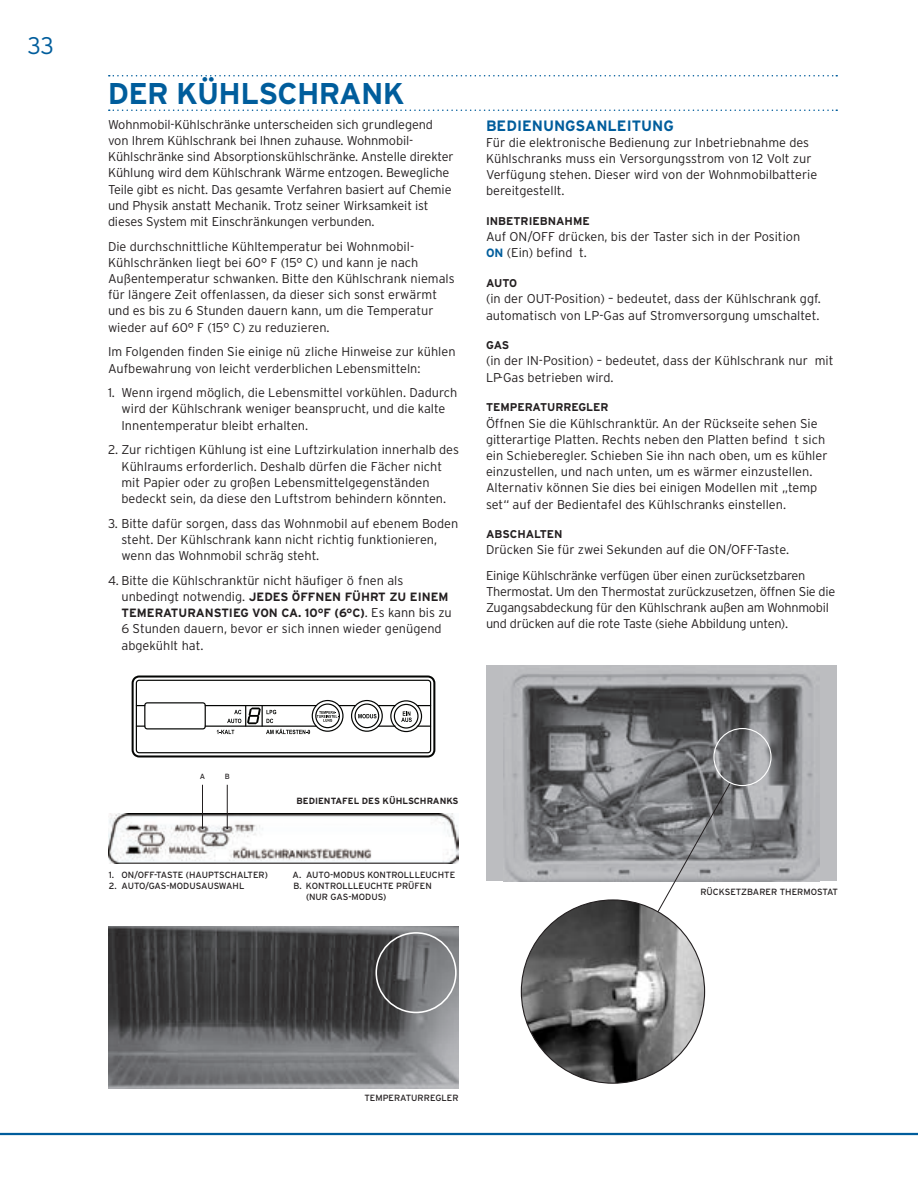
<style>
.page{position:relative;width:918px;height:1188px;background:#fff}
.page>*{position:absolute;margin:0;border:0;box-sizing:border-box;transform-origin:0 0}
._24PT_SECTION_HEAD_3{font:700 30px "Interstate";letter-spacing:-.02em;color:#005d9c}
.t1{font:300 24px "Interstate";color:#005d9c}
._10PT_SUBHEAD_301_BO{font:700 15px "Interstate";color:#005d9c}
._8_5PT_BODY{font:300 12.75px/16.2px "Interstate";color:#231f20}
._8_5PT_BODY-2{font:300 12.75px/16.2px "Interstate";letter-spacing:-.02em;color:#231f20}
._8_5PT_BODY-3{font:700 12px/16.2px "Interstate";color:#231f20}
._8_5PT_BODY_SUBHEAD{font:700 11.25px "Interstate";color:#231f20}
.t2{font:9px/10.8px "Interstate";color:#231f20}
.t3{font:700 9px "Interstate";color:#231f20}
.t4{font:7.5px "Interstate";color:#231f20}
.s1{font-weight:300;font-size:12.75px}
.s2{font-weight:700;font-size:12px;color:#005d9c}
</style>
<div class="page">
<hr style="left:0;top:1133px;width:918px;height:2px;background:#005d9c">
<div style="left:486px;top:665px;width:351px;height:216px;background:#bcbdc0"></div>
<img style="left:506px;top:674px;width:313px;height:207px">
<div style="left:713px;top:728px;width:59px;height:58px;border:1px solid #fff;border-radius:50%"></div>
<img style="left:521px;top:900px;width:184px;height:183px;border-radius:92px">
<svg style="left:657px;top:783px;width:73px;height:129px"></svg>
<img style="left:108px;top:926px;width:351px;height:162px">
<svg style="left:109px;top:75px;width:728px;height:1px"></svg>
<svg style="left:109px;top:110px;width:728px;height:1px"></svg>
<svg style="left:131px;top:675px;width:305px;height:83px"></svg>
<div style="left:394px;top:704px;width:25px;height:25px;border:1px solid #040503;border-radius:50%"></div>
<div style="left:390px;top:700px;width:32px;height:32px;border:1px solid #040503;border-radius:50%"></div>
<div style="left:351px;top:700px;width:32px;height:32px;border:1px solid #040503;border-radius:50%"></div>
<div style="left:355px;top:703px;width:24px;height:25px;border:1px solid #040503;border-radius:50%"></div>
<div style="left:315px;top:703px;width:25px;height:25px;border:1px solid #040503;border-radius:50%"></div>
<div style="left:312px;top:700px;width:32px;height:32px;border:1px solid #040503;border-radius:50%"></div>
<img style="left:108px;top:813px;width:351px;height:51px">
<hr style="left:202px;top:785px;width:1px;height:43px;background:#231f20">
<hr style="left:227px;top:785px;width:1px;height:43px;background:#231f20">
<div style="left:375px;top:932px;width:82px;height:81px;border:2px solid #fff;border-radius:50%"></div>
<h2 class="t1" style="left:27px;top:32px;width:28px">33</h2>
<p class="_24PT_SECTION_HEAD_3" style="left:108px;top:76px;width:298px">DER KÜHLSCHRANK</p>
<p class="_8_5PT_BODY" style="left:108px;top:116px;width:347px">Wohnmobil-Kühlschränke unterscheiden sich grundlegend von Ihrem Kühlschrank bei Ihnen zuhause. Wohnmobil-Kühlschränke sind Absorptionskühlschränke. Anstelle direkter Kühlung wird dem Kühlschrank Wärme entzogen. Bewegliche Teile gibt es nicht. Das gesamte Verfahren basiert auf Chemie und Physik anstatt Mechanik. Trotz seiner Wirksamkeit ist dieses System mit Einschränkungen verbunden.</p>
<p class="_8_5PT_BODY" style="left:108px;top:238px;width:348px">Die durchschnittliche Kühltemperatur bei Wohnmobil-Kühlschränken liegt bei 60° F (15° C) und kann je nach Außentemperatur schwanken. Bitte den Kühlschrank niemals für längere Zeit offenlassen, da dieser sich sonst erwärmt und es bis zu 6 Stunden dauern kann, um die Temperatur wieder auf 60° F (15° C) zu reduzieren.</p>
<p class="_8_5PT_BODY" style="left:108px;top:344px;width:349px">Im Folgenden finden Sie einige nü zliche Hinweise zur kühlen<br>Aufbewahrung von leicht verderblichen Lebensmitteln:</p>
<p class="_8_5PT_BODY" style="left:122px;top:385px;width:337px;text-indent:-14px">1. Wenn irgend möglich, die Lebensmittel vorkühlen. Dadurch wird der Kühlschrank weniger beansprucht, und die kalte<br>Innentemperatur bleibt erhalten.</p>
<p class="_8_5PT_BODY" style="left:122px;top:442px;width:339px;text-indent:-14px">2. Zur richtigen Kühlung ist eine Luftzirkulation innerhalb des Kühlraums erforderlich. Deshalb dürfen die Fächer nicht mit Papier oder zu großen Lebensmittelgegenständen bedeckt sein, da diese den Luftstrom behindern könnten.</p>
<p class="_8_5PT_BODY" style="left:122px;top:515px;width:338px;text-indent:-14px">3. Bitte dafür sorgen, dass das Wohnmobil auf ebenem Boden steht. Der Kühlschrank kann nicht richtig funktionieren, wenn das Wohnmobil schräg steht.</p>
<p class="_8_5PT_BODY" style="left:108px;top:572px;width:297px">4. Bitte die Kühlschranktür nicht häufiger ö fnen als</p>
<p class="_8_5PT_BODY-3" style="left:121px;top:589px;width:332px"><span class="s1">unbedingt notwendig.</span> JEDES ÖFFNEN FÜHRT ZU EINEM<br>TEMERATURANSTIEG VON CA. 10°F (6°C)<span class="s1">. Es kann bis zu</span></p>
<p class="_8_5PT_BODY" style="left:121px;top:621px;width:322px">6 Stunden dauern, bevor er sich innen wieder genügend abgekühlt hat.</p>
<p class="_10PT_SUBHEAD_301_BO" style="left:486px;top:117px;width:189px">BEDIENUNGSANLEITUNG</p>
<p class="_8_5PT_BODY" style="left:486px;top:134px;width:333px">Für die elektronische Bedienung zur Inbetriebnahme des Kühlschranks muss ein Versorgungsstrom von 12 Volt zur Verfügung stehen. Dieser wird von der Wohnmobilbatterie bereitgestellt.</p>
<p class="_8_5PT_BODY_SUBHEAD" style="left:486px;top:215px;width:105px">INBETRIEBNAHME</p>
<p class="_8_5PT_BODY" style="left:486px;top:229px;width:316px">Auf ON/OFF drücken, bis der Taster sich in der Position<br><span class="s2">ON</span> (Ein) befind t.</p>
<p class="_8_5PT_BODY_SUBHEAD" style="left:486px;top:277px;width:33px">AUTO</p>
<p class="_8_5PT_BODY" style="left:486px;top:291px;width:337px">(in der OUT-Position) – bedeutet, dass der Kühlschrank ggf. automatisch von LP-Gas auf Stromversorgung umschaltet.</p>
<p class="_8_5PT_BODY_SUBHEAD" style="left:486px;top:339px;width:25px">GAS</p>
<p class="_8_5PT_BODY" style="left:486px;top:353px;width:349px">(in der IN-Position) – bedeutet, dass der Kühlschrank nur mit<br>LP-Gas betrieben wird.</p>
<p class="_8_5PT_BODY_SUBHEAD" style="left:486px;top:401px;width:124px">TEMPERATURREGLER</p>
<p class="_8_5PT_BODY" style="left:486px;top:415px;width:343px">Öffnen Sie die Kühlschranktür. An der Rückseite sehen Sie gitterartige Platten. Rechts neben den Platten befind t sich ein Schieberegler. Schieben Sie ihn nach oben, um es kühler einzustellen, und nach unten, um es wärmer einzustellen.<br>Alternativ können Sie dies bei einigen Modellen mit „temp set“ auf der Bedientafel des Kühlschranks einstellen.</p>
<p class="_8_5PT_BODY_SUBHEAD" style="left:486px;top:528px;width:78px">ABSCHALTEN</p>
<p class="_8_5PT_BODY" style="left:486px;top:542px;width:305px">Drücken Sie für zwei Sekunden auf die ON/OFF-Taste.</p>
<p class="_8_5PT_BODY-2" style="left:486px;top:567px;width:351px">Einige Kühlschränke verfügen über einen zurücksetzbaren Thermostat. Um den Thermostat zurückzusetzen, öffnen Sie die Zugangsabdeckung für den Kühlschrank außen am Wohnmobil und drücken auf die rote Taste (siehe Abbildung unten).</p>
<p class="t4" style="left:200px;top:772px;width:7px">A</p>
<p class="t4" style="left:225px;top:772px;width:7px">B</p>
<p class="t3" style="left:296px;top:796px;width:164px">BEDIENTAFEL DES KÜHLSCHRANKS</p>
<p class="t2" style="left:109px;top:870px;width:161px">1. ON/OFF-TASTE (HAUPTSCHALTER)</p>
<p class="t2" style="left:109px;top:881px;width:137px">2. AUTO/GAS-MODUSAUSWAHL</p>
<p class="t2" style="left:293px;top:870px;width:164px">A. AUTO-MODUS KONTROLLLEUCHTE</p>
<p class="t2" style="left:306px;top:881px;width:127px;text-indent:-13px">B. KONTROLLLEUCHTE PRÜFEN (NUR GAS-MODUS)</p>
<p class="t2" style="left:700px;top:886px;width:139px">RÜCKSETZBARER THERMOSTAT</p>
<p class="t2" style="left:364px;top:1092px;width:96px">TEMPERATURREGLER</p>
</div>
